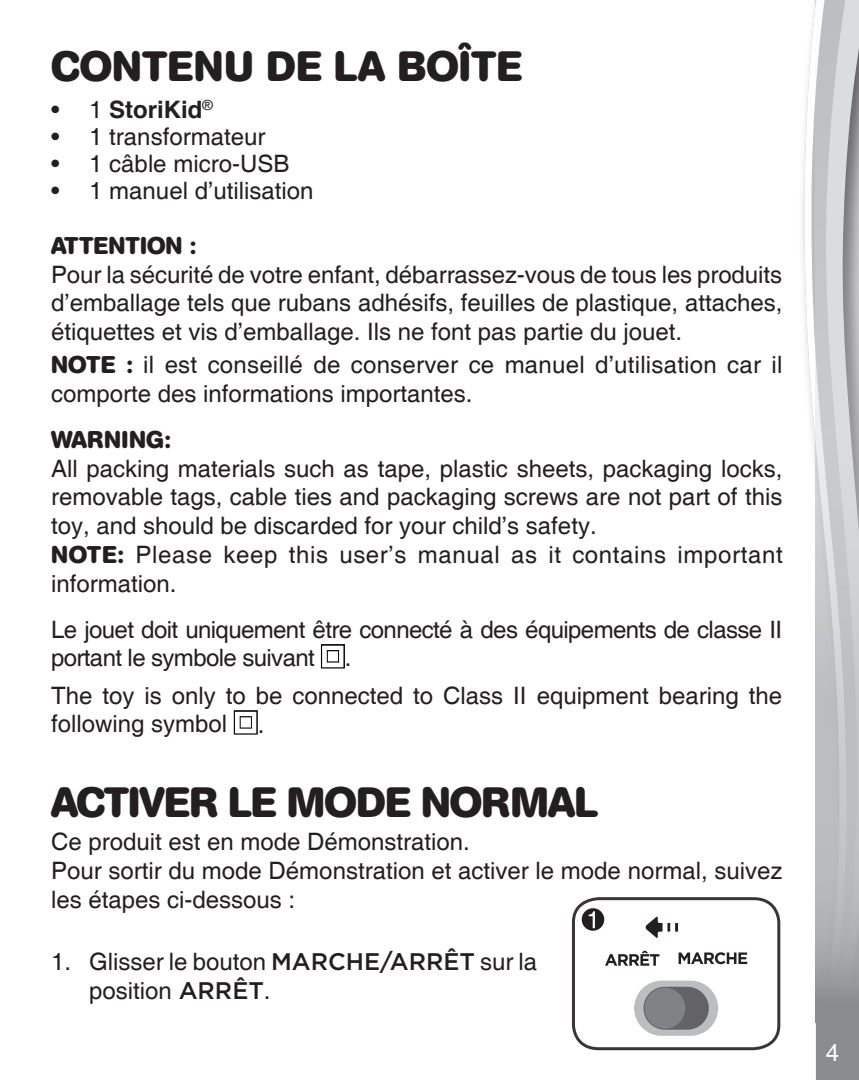
<style>
.page{position:relative;width:859px;height:1080px;background:#fff}
.page>*{position:absolute;margin:0;border:0;box-sizing:border-box;transform-origin:0 0}
.t1{font:700 42px "AG Book Rounded";letter-spacing:-.02em;color:#231f20}
.t2{font:700 42px "AG Book Rounded";color:#231f20}
.t3{font:24px/28.8px "Helvetica";color:#231f20}
.t4{font:24px/28.8px "Helvetica";letter-spacing:-.025em;color:#231f20}
.t5{font:700 24px "AG Book Rounded";color:#231f20}
.t6{font:700 24px "Helvetica";color:#231f20}
.t7{font:24px "Helvetica";color:#fff}
.s1{font-weight:400}
.s2{font-family:"AG Book Rounded";font-weight:700}
.s3{font-family:"Gotham HTF";font-weight:500}
</style>
<div class="page">
<svg style="left:804px;top:0;width:12px;height:1023px"></svg>
<svg style="left:816px;top:0;width:43px;height:1080px;background:#bdbec0"></svg>
<svg style="left:321px;top:644px;width:24px;height:25px"></svg>
<svg style="left:234px;top:710px;width:24px;height:25px"></svg>
<div style="left:572px;top:897px;width:208px;height:153px;border:3px solid #231f20;border-radius:25px"></div>
<svg style="left:645px;top:916px;width:33px;height:22px"></svg>
<div style="left:582px;top:908px;width:22px;height:23px;background:#231f20;border-radius:50%"></div>
<svg style="left:589px;top:911px;width:6px;height:17px"></svg>
<div style="left:634px;top:981px;width:84px;height:55px;background:#bcbdc0;border-radius:28px"></div>
<div style="left:643px;top:987px;width:66px;height:43px;background:#636366;border-radius:21px"></div>
<div style="left:644px;top:988px;width:41px;height:41px;background:#808285;border-radius:50%"></div>
<svg style="left:605px;top:951px;width:54px;height:15px"></svg>
<svg style="left:678px;top:952px;width:69px;height:12px"></svg>
<h1 class="t2" style="left:51px;top:42px;width:472px">CONTENU DE LA BOÎTE</h1>
<p class="t6" style="left:51px;top:94px;width:163px"><span class="s1">• 1</span> StoriKid<sup>®</sup></p>
<p class="t3" style="left:51px;top:123px;width:216px">• 1 transformateur</p>
<p class="t3" style="left:51px;top:150px;width:240px">• 1 câble micro-USB</p>
<p class="t3" style="left:51px;top:177px;width:264px">• 1 manuel d’utilisation</p>
<p class="t5" style="left:51px;top:232px;width:147px">ATTENTION :</p>
<p class="t3" style="left:51px;top:261px;width:733px;text-align:justify">Pour la sécurité de votre enfant, débarrassez-vous de tous les produits d’emballage tels que rubans adhésifs, feuilles de plastique, attaches, étiquettes et vis d’emballage. Ils ne font pas partie du jouet.</p>
<p class="t3" style="left:51px;top:351px;width:733px"><span class="s2">NOTE :</span> il est conseillé de conserver ce manuel d’utilisation car il comporte des informations importantes.</p>
<p class="t5" style="left:51px;top:426px;width:121px">WARNING:</p>
<p class="t3" style="left:51px;top:455px;width:733px">All packing materials such as tape, plastic sheets, packaging locks, removable tags, cable ties and packaging screws are not part of this toy, and should be discarded for your child’s safety.<br><span class="s2">NOTE:</span> Please keep this user’s manual as it contains important information.</p>
<p class="t4" style="left:51px;top:616px;width:733px">Le jouet doit uniquement être connecté à des équipements de classe II portant le symbole suivant</p>
<p class="t3" style="left:51px;top:640px;width:733px;line-height:37.2px;text-indent:294px">.<br>The toy is only to be connected to Class II equipment bearing the</p>
<p class="t3" style="left:51px;top:711px;width:178px">following symbol</p>
<p class="t3" style="left:258px;top:711px;width:8px">.</p>
<h1 class="t1" style="left:51px;top:778px;width:548px">ACTIVER LE MODE NORMAL</h1>
<p class="t3" style="left:51px;top:828px;width:733px">Ce produit est en mode Démonstration.<br>Pour sortir du mode Démonstration et activer le mode normal, suivez les étapes ci-dessous :</p>
<p class="t3" style="left:89px;top:948px;width:449px;text-indent:-38px">1. Glisser le bouton <span class="s3">MARCHE/ARRÊT</span> sur la position <span class="s3">ARRÊT</span>.</p>
<p class="t7" style="left:826px;top:1039px;width:15px">4</p>
</div>
